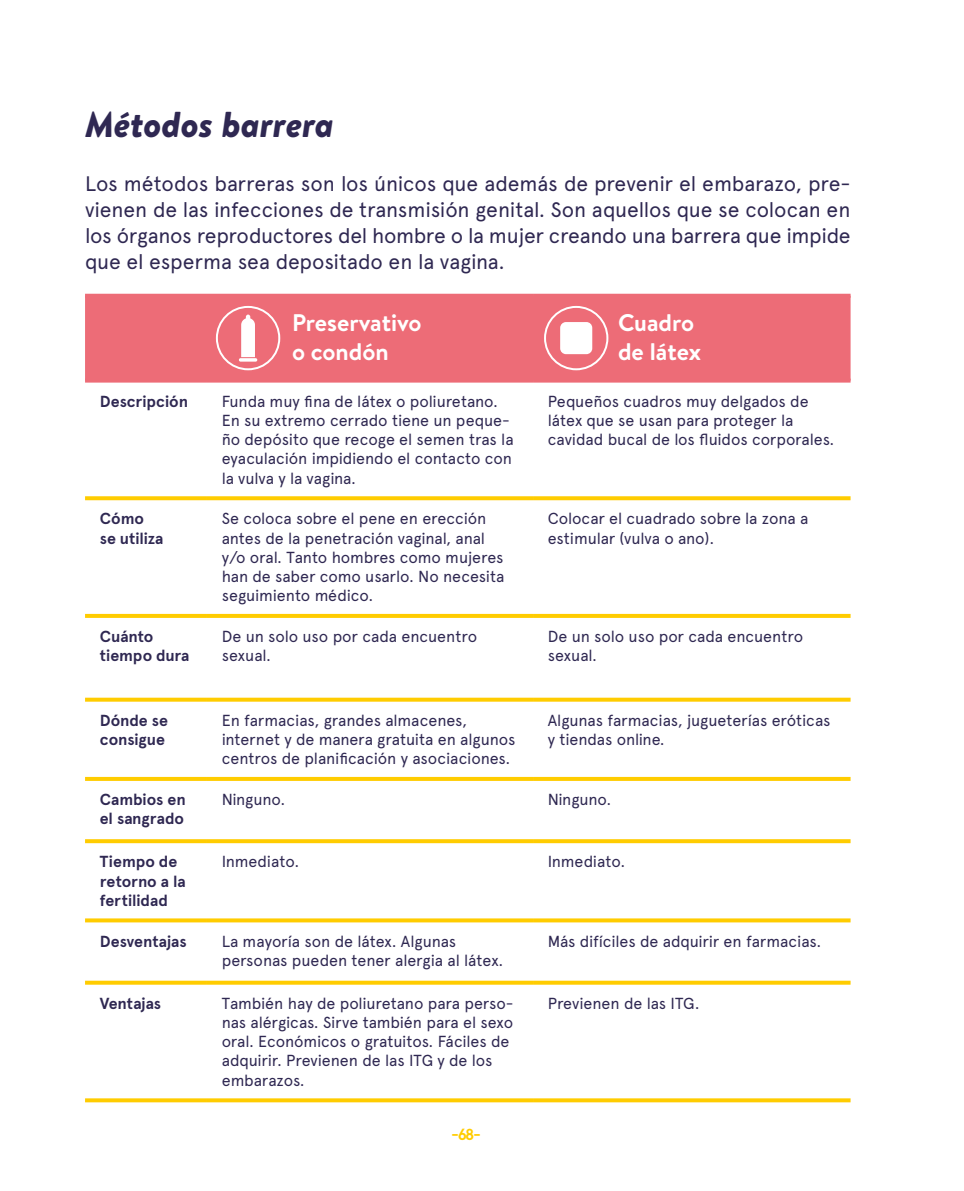
<style>
.page{position:relative;width:964px;height:1191px;background:#fff}
.page>*{position:absolute;margin:0;border:0;box-sizing:border-box;transform-origin:0 0}
.t1{font:italic 900 36px "Brandon Text";color:#2f2852}
.t2{font:700 24px/28.8px "Brandon Text";color:#fff}
.t3{font:21px/26px "Apercu";letter-spacing:-.01em;color:#2f2852;text-align:justify}
.t4{font:16px/19.2px "Apercu";letter-spacing:-.005em;color:#2f2852}
.t5{font:700 16px/19.2px "Apercu";color:#2f2852}
.t6{font:700 16px "Apercu Mono";color:#fc0}
</style>
<div class="page">
<div style="left:85px;top:298px;width:765px;height:80px;background:#ed6c77"></div>
<hr style="left:85px;top:294px;width:122px;height:4px;background:#ed6c77">
<hr style="left:207px;top:294px;width:326px;height:4px;background:#ed6c77">
<hr style="left:533px;top:294px;width:317px;height:4px;background:#ed6c77">
<svg style="left:85px;top:496px;width:122px;height:4px"></svg>
<svg style="left:207px;top:496px;width:326px;height:4px"></svg>
<svg style="left:533px;top:496px;width:317px;height:4px"></svg>
<svg style="left:85px;top:614px;width:122px;height:4px"></svg>
<svg style="left:207px;top:614px;width:326px;height:4px"></svg>
<svg style="left:533px;top:614px;width:317px;height:4px"></svg>
<svg style="left:85px;top:697px;width:122px;height:4px"></svg>
<svg style="left:207px;top:697px;width:326px;height:4px"></svg>
<svg style="left:533px;top:697px;width:317px;height:4px"></svg>
<svg style="left:85px;top:777px;width:122px;height:4px"></svg>
<svg style="left:207px;top:777px;width:326px;height:4px"></svg>
<svg style="left:533px;top:777px;width:317px;height:4px"></svg>
<svg style="left:85px;top:839px;width:122px;height:4px"></svg>
<svg style="left:207px;top:839px;width:326px;height:4px"></svg>
<svg style="left:533px;top:839px;width:317px;height:4px"></svg>
<svg style="left:85px;top:918px;width:122px;height:4px"></svg>
<svg style="left:207px;top:918px;width:326px;height:4px"></svg>
<svg style="left:533px;top:918px;width:317px;height:4px"></svg>
<svg style="left:85px;top:980px;width:122px;height:4px"></svg>
<svg style="left:207px;top:980px;width:326px;height:4px"></svg>
<svg style="left:533px;top:980px;width:317px;height:4px"></svg>
<svg style="left:85px;top:1098px;width:122px;height:4px"></svg>
<svg style="left:207px;top:1098px;width:326px;height:4px"></svg>
<svg style="left:533px;top:1098px;width:317px;height:4px"></svg>
<hr style="left:85px;top:378px;width:122px;height:4px;background:#ed6c77">
<hr style="left:207px;top:378px;width:326px;height:4px;background:#ed6c77">
<hr style="left:533px;top:378px;width:317px;height:4px;background:#ed6c77">
<div style="left:216px;top:306px;width:64px;height:64px;border:2px solid #fff;border-radius:50%"></div>
<svg style="left:241px;top:314px;width:14px;height:43px"></svg>
<hr style="left:239px;top:358px;width:18px;height:3px;background:#fff;border-radius:2px">
<div style="left:544px;top:306px;width:64px;height:64px;border:2px solid #fff;border-radius:50%"></div>
<div style="left:560px;top:322px;width:32px;height:32px;background:#fff;border-radius:6px"></div>
<h1 class="t1" style="left:85px;top:98px;width:250px">Métodos barrera</h1>
<p class="t3" style="left:85px;top:171px;width:767px">Los métodos barreras son los únicos que además de prevenir el embarazo, pre&shy;vienen de las infecciones de transmisión genital. Son aquellos que se colocan en los órganos reproductores del hombre o la mujer creando una barrera que impide que el esperma sea depositado en la vagina.</p>
<h2 class="t2" style="left:292px;top:307px;width:131px">Preservativo o condón</h2>
<h2 class="t2" style="left:618px;top:307px;width:85px">Cuadro de látex</h2>
<p class="t5" style="left:100px;top:391px;width:90px">Descripción</p>
<p class="t4" style="left:222px;top:391px;width:293px">Funda muy fina de látex o poliuretano.<br>En su extremo cerrado tiene un peque&shy;ño depósito que recoge el semen tras la eyaculación impidiendo el contacto con la vulva y la vagina.</p>
<p class="t4" style="left:548px;top:391px;width:288px">Pequeños cuadros muy delgados de látex que se usan para proteger la cavidad bucal de los fluidos corporales.</p>
<p class="t5" style="left:100px;top:509px;width:65px">Cómo se utiliza</p>
<p class="t4" style="left:222px;top:509px;width:284px">Se coloca sobre el pene en erección antes de la penetración vaginal, anal y/o oral. Tanto hombres como mujeres han de saber como usarlo. No necesita seguimiento médico.</p>
<p class="t4" style="left:548px;top:509px;width:262px">Colocar el cuadrado sobre la zona a estimular (vulva o ano).</p>
<p class="t5" style="left:100px;top:627px;width:91px">Cuánto tiempo dura</p>
<p class="t4" style="left:222px;top:626px;width:257px">De un solo uso por cada encuentro sexual.</p>
<p class="t4" style="left:548px;top:626px;width:257px">De un solo uso por cada encuentro sexual.</p>
<p class="t5" style="left:100px;top:710px;width:70px">Dónde se consigue</p>
<p class="t4" style="left:222px;top:710px;width:295px">En farmacias, grandes almacenes, internet y de manera gratuita en algunos centros de planificación y asociaciones.</p>
<p class="t4" style="left:548px;top:710px;width:284px">Algunas farmacias, jugueterías eróticas y tiendas online.</p>
<p class="t5" style="left:100px;top:790px;width:87px">Cambios en el sangrado</p>
<p class="t4" style="left:222px;top:789px;width:65px">Ninguno.</p>
<p class="t4" style="left:548px;top:789px;width:65px">Ninguno.</p>
<p class="t5" style="left:100px;top:852px;width:87px">Tiempo de retorno a la fertilidad</p>
<p class="t4" style="left:222px;top:852px;width:79px">Inmediato.</p>
<p class="t4" style="left:548px;top:852px;width:79px">Inmediato.</p>
<p class="t5" style="left:100px;top:931px;width:88px">Desventajas</p>
<p class="t4" style="left:222px;top:931px;width:283px">La mayoría son de látex. Algunas personas pueden tener alergia al látex.</p>
<p class="t4" style="left:548px;top:931px;width:275px">Más difíciles de adquirir en farmacias.</p>
<p class="t5" style="left:100px;top:993px;width:63px">Ventajas</p>
<p class="t4" style="left:222px;top:993px;width:293px">También hay de poliuretano para perso&shy;nas alérgicas. Sirve también para el sexo oral. Económicos o gratuitos. Fáciles de adquirir. Previenen de las ITG y de los embarazos.</p>
<p class="t4" style="left:548px;top:993px;width:153px">Previenen de las ITG.</p>
<p class="t6" style="left:450px;top:1122px;width:33px">-68-</p>
</div>
